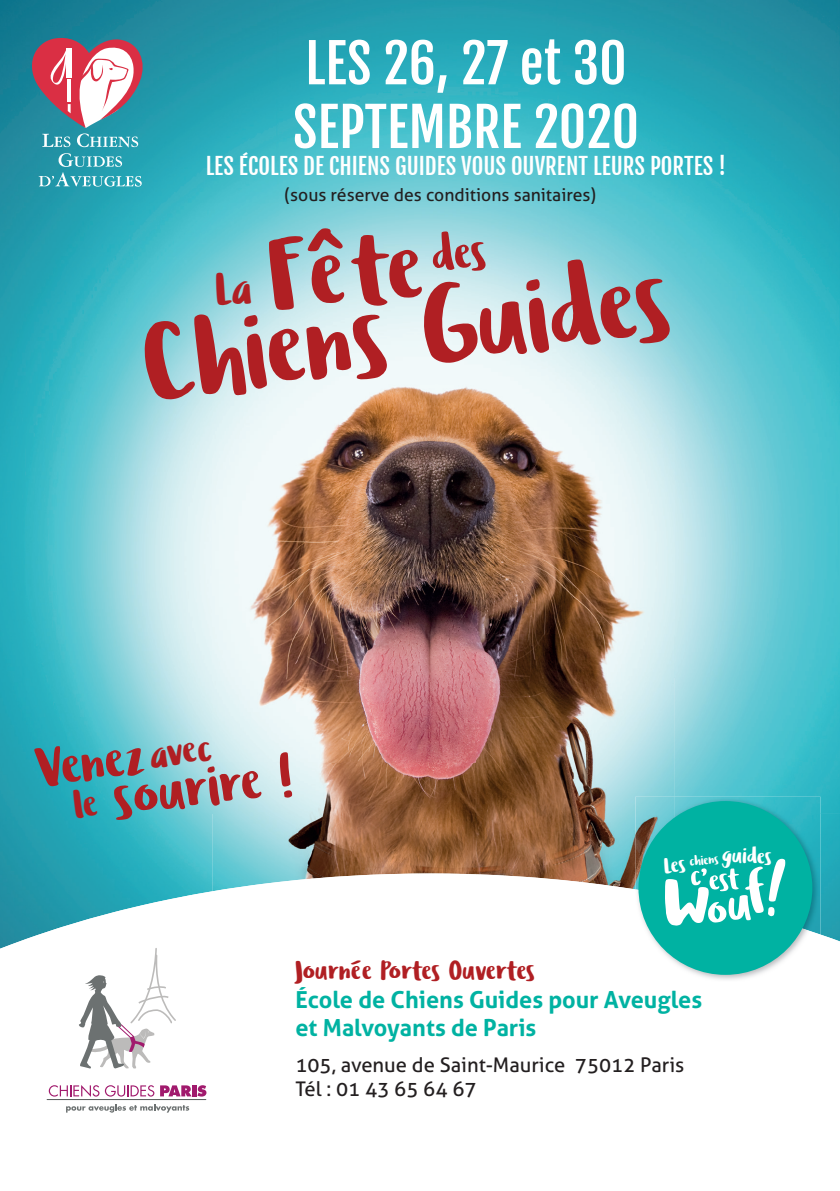
<style>
.page{position:relative;width:840px;height:1191px;background:#fff}
.page>*{position:absolute;margin:0;border:0;box-sizing:border-box;transform-origin:0 0}
.t1{font:111px "Ludicrous";color:#b01f23}
.t2{font:102.8px "Ludicrous";color:#b01f23}
.t3{font:59.2px "Ludicrous";color:#b01f23}
.t4{font:56.4px "Ludicrous";color:#b01f23}
.t5{font:53px/63.6px "Fjalla One";color:#fff}
.t6{font:41px "Ludicrous";color:#b01f23}
.t7{font:28.2px "Ludicrous";letter-spacing:-.005em;color:#b01f23}
.t8{font:700 23.4px/28.2px "Aller";color:#00b2a2}
.t9{font:22.8px "Ludicrous";color:#fff}
.t10{font:22.6px "Fjalla One";color:#fff}
.t11{font:20.2px/24.2px "Aller";color:#231f20}
.t12{font:17.6px "Aller";color:#231f20}
.t13{font:13.8px "Ludicrous";color:#fff}
.s1{font-size:22.4px}
</style>
<div class="page">
<img style="left:0;top:0;width:839px;height:203px">
<img style="left:0;top:203px;width:279px;height:203px">
<img style="left:279px;top:203px;width:280px;height:174px">
<img style="left:559px;top:203px;width:280px;height:203px">
<img style="left:0;top:406px;width:212px;height:467px">
<img style="left:673px;top:406px;width:166px;height:407px">
<img style="left:820px;top:813px;width:19px;height:60px">
<img style="left:212px;top:377px;width:263px;height:496px">
<img style="left:475px;top:377px;width:198px;height:496px">
<svg style="left:0;top:873px;width:839px;height:240px"></svg>
<img style="left:673px;top:796px;width:147px;height:93px">
<img style="left:635px;top:796px;width:38px;height:93px">
<img style="left:635px;top:889px;width:185px;height:92px">
<div style="left:638px;top:801px;width:173px;height:173px;background:#00b2a2;border-radius:50%"></div>
<svg style="left:665px;top:858px;width:120px;height:67px"></svg>
<svg style="left:39px;top:153px;width:103px;height:34px;background:#44abb9"></svg>
<svg style="left:32px;top:38px;width:111px;height:109px"></svg>
<svg style="left:66px;top:1103px;width:123px;height:9px"></svg>
<svg style="left:49px;top:1085px;width:50px;height:12px"></svg>
<svg style="left:105px;top:1085px;width:49px;height:11px"></svg>
<svg style="left:160px;top:1085px;width:31px;height:11px"></svg>
<hr style="left:192px;top:1085px;width:4px;height:11px;background:#a11a6d">
<svg style="left:197px;top:1085px;width:9px;height:11px"></svg>
<hr style="left:47px;top:1099px;width:159px;height:1px;background:#585d5d">
<svg style="left:78px;top:947px;width:99px;height:122px"></svg>
<svg style="left:215px;top:272px;width:36px;height:34px"></svg>
<svg style="left:73px;top:789px;width:25px;height:29px"></svg>
<svg style="left:430px;top:231px;width:55px;height:40px;background:#b1dfe7"></svg>
<h3 class="t5" style="left:292px;top:32px;width:347px">LES 26, 27 et 30<br>SEPTEMBRE 2020</h3>
<p class="t10" style="left:205px;top:152px;width:521px">LES ÉCOLES DE CHIENS GUIDES VOUS OUVRENT LEURS PORTES !</p>
<p class="t12" style="left:284px;top:184px;width:313px">(sous réserve des conditions sanitaires)</p>
<h2 class="t2" style="left:265px;top:204px;width:156px;rotate:-4deg">Fête</h2>
<h1 class="t1" style="left:135px;top:287px;width:532px;rotate:-7deg">Chiens Guides</h1>
<h3 class="t6" style="left:147px;top:726px;width:64px;rotate:-7deg">avec</h3>
<h3 class="t4" style="left:32px;top:730px;width:111px;rotate:-7deg">Venez</h3>
<h3 class="t3" style="left:109px;top:756px;width:181px;rotate:-7deg">sourire !</h3>
<p class="t13" style="left:663px;top:853px;width:56px;rotate:-5deg"><span class="s1">Les</span> chiens</p>
<p class="t9" style="left:722px;top:838px;width:52px;rotate:2deg">guides</p>
<p class="t7" style="left:295px;top:950px;width:241px">Journée Portes Ouvertes</p>
<p class="t8" style="left:295px;top:985px;width:408px">École de Chiens Guides pour Aveugles et Malvoyants de Paris</p>
<p class="t11" style="left:295px;top:1053px;width:390px">105, avenue de Saint-Maurice 75012 Paris<br>Tél : 01 43 65 64 67</p>
</div>
